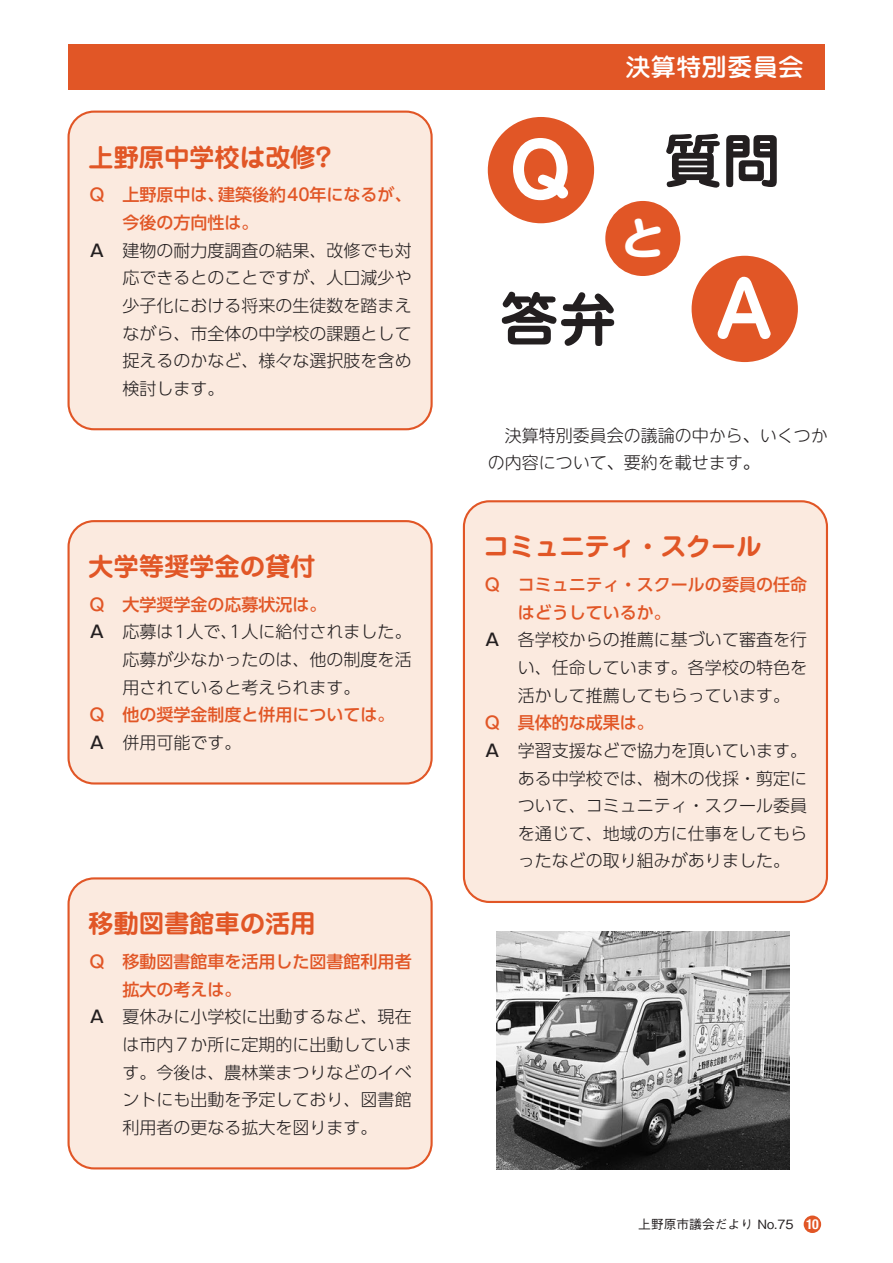
<style>
.page{position:relative;width:893px;height:1263px;background:#fff}
.page>*{position:absolute;margin:0;border:0;box-sizing:border-box;transform-origin:0 0}
.定例会本文{font:700 75.45px "Jun 501 Pro";color:#fff}
.定例会本文-2{font:700 58.5px "Jun 501 Pro";color:#231f20}
.t1{font:700 42.9px "Shin M Go Pro";color:#fff}
.定例会本文-3{font:700 25.5px "Jun 501 Pro";letter-spacing:-.01em;color:#e15626}
.一般質問-他に{font:500 24.3px "Jun 34 Pro";color:#fff;scale:1.05 1}
.A{font:300 16.95px/27.6px "UD Shin Go Pr 6 N";color:#231f20;text-align:justify}
.Q{font:500 16.95px "UD Shin Go Pr 6 N";color:#e15626}
.t2{font:300 16.95px/27.6px "UD Shin M Go Pr 6 N";color:#231f20}
.A-2{font:500 16.95px "Gothic MB101 Pro";color:#231f20}
.Q-2{font:500 16.95px "Gothic MB101 Pro";color:#e15626}
.t3{font:700 condensed 13.8px "Helvetica Neue";color:#fff}
.t4{font:500 12.75px "Gothic BBB Pro";color:#231f20}
.s1{font-family:"Gothic MB101 Pro"}
.s2{font-family:"Futo Go B101 Pro";font-weight:700}
</style>
<div class="page">
<div style="left:804px;top:1215px;width:17px;height:18px;background:#e15626;border-radius:50%"></div>
<div style="left:488px;top:117px;width:106px;height:106px;background:#e15626;border-radius:50%"></div>
<div style="left:692px;top:256px;width:106px;height:106px;background:#e15626;border-radius:50%"></div>
<div style="left:605px;top:201px;width:75px;height:75px;background:#e15626;border-radius:50%"></div>
<div style="left:69px;top:112px;width:363px;height:317px;background:#fbeadf;border-radius:26px"></div>
<div style="left:68px;top:111px;width:365px;height:319px;border:2px solid #e15626;border-radius:26px"></div>
<div style="left:69px;top:521px;width:363px;height:262px;background:#fbeadf;border-radius:26px"></div>
<div style="left:68px;top:520px;width:365px;height:264px;border:2px solid #e15626;border-radius:26px"></div>
<div style="left:464px;top:501px;width:363px;height:401px;background:#fbeadf;border-radius:26px"></div>
<div style="left:463px;top:500px;width:365px;height:403px;border:2px solid #e15626;border-radius:26px"></div>
<div style="left:69px;top:878px;width:363px;height:290px;background:#fbeadf;border-radius:26px"></div>
<div style="left:68px;top:877px;width:365px;height:292px;border:2px solid #e15626;border-radius:26px"></div>
<img style="left:496px;top:932px;width:293px;height:237px">
<div style="left:68px;top:44px;width:757px;height:45px;background:#e15626"></div>
<p class="定例会本文-3" style="left:88px;top:137px;width:245px">上野原中学校は改修?</p>
<p class="Q-2" style="left:88px;top:181px;width:19px">Ｑ</p>
<p class="A-2" style="left:88px;top:236px;width:19px">Ａ</p>
<p class="Q" style="left:218px;top:181px;width:195px">建築後約40年になるが、</p>
<p class="Q" style="left:123px;top:181px;width:104px">上野原中は、</p>
<p class="Q" style="left:123px;top:209px;width:138px">今後の方向性は。</p>
<p class="A" style="left:123px;top:236px;width:291px">建物の耐力度調査の結果、改修でも対</p>
<p class="A" style="left:123px;top:263px;width:291px">応できるとのことですが、人口減少や少子化における将来の生徒数を踏まえながら、市全体の中学校の課題として捉えるのかなど、様々な選択肢を含め検討します。</p>
<p class="定例会本文-3" style="left:88px;top:546px;width:229px">大学等奨学金の貸付</p>
<p class="Q-2" style="left:88px;top:590px;width:19px">Ｑ</p>
<p class="Q" style="left:123px;top:591px;width:206px">大学奨学金の応募状況は。</p>
<p class="A-2" style="left:88px;top:618px;width:19px">Ａ</p>
<p class="A" style="left:123px;top:618px;width:291px">応募は1人で 1、人に給付されました。</p>
<p class="Q-2" style="left:88px;top:701px;width:19px">Ｑ</p>
<p class="A" style="left:123px;top:645px;width:291px">応募が少なかったのは、他の制度を活用されていると考えられます。</p>
<p class="Q" style="left:123px;top:701px;width:274px">他の奨学金制度と併用については。</p>
<p class="A-2" style="left:88px;top:728px;width:19px">Ａ</p>
<p class="A" style="left:123px;top:728px;width:121px">併用可能です。</p>
<p class="定例会本文-3" style="left:88px;top:903px;width:229px">移動図書館車の活用</p>
<p class="Q-2" style="left:88px;top:947px;width:19px">Ｑ</p>
<p class="A-2" style="left:88px;top:1003px;width:19px">Ａ</p>
<p class="Q" style="left:123px;top:948px;width:291px">移動図書館車を活用した図書館利用者</p>
<p class="Q" style="left:123px;top:975px;width:121px">拡大の考えは。</p>
<p class="A" style="left:123px;top:1002px;width:291px">夏休みに小学校に出動するなど、現在</p>
<p class="A" style="left:123px;top:1030px;width:291px">は市内７か所に定期的に出動しています。今後は、農林業まつりなどのイベントにも出動を予定しており、図書館利用者の更なる拡大を図ります。</p>
<p class="一般質問-他に" style="left:625px;top:47px;width:172px">決算特別委員会</p>
<p class="定例会本文" style="left:509px;top:110px;width:63px">Q</p>
<p class="定例会本文-2" style="left:500px;top:272px;width:118px">答弁</p>
<p class="定例会本文-2" style="left:664px;top:114px;width:118px">質問</p>
<p class="t1" style="left:621px;top:203px;width:44px">と</p>
<p class="定例会本文" style="left:715px;top:249px;width:59px">A</p>
<p class="t2" style="left:488px;top:420px;width:342px">　決算特別委員会の議論の中から、いくつかの内容について、要約を載せます。</p>
<p class="定例会本文-3" style="left:484px;top:526px;width:280px">コミュニティ・スクール</p>
<p class="Q" style="left:484px;top:571px;width:325px"><span class="s1">Ｑ</span><span class="s2">　</span>コミュニティ・スクールの委員の任命</p>
<p class="A-2" style="left:484px;top:626px;width:19px">Ａ</p>
<p class="Q-2" style="left:484px;top:709px;width:19px">Ｑ</p>
<p class="A-2" style="left:484px;top:736px;width:19px">Ａ</p>
<p class="Q" style="left:518px;top:598px;width:155px">はどうしているか。</p>
<p class="A" style="left:518px;top:625px;width:291px">各学校からの推薦に基づいて審査を行</p>
<p class="A" style="left:518px;top:653px;width:291px">い、任命しています。各学校の特色を活かして推薦してもらっています。</p>
<p class="Q" style="left:518px;top:709px;width:138px">具体的な成果は。</p>
<p class="A" style="left:518px;top:736px;width:291px">学習支援などで協力を頂いています。</p>
<p class="A" style="left:518px;top:764px;width:291px">ある中学校では、樹木の伐採・剪定について、コミュニティ・スクール委員を通じて、地域の方に仕事をしてもらったなどの取り組みがありました。</p>
<p class="t4" style="left:638px;top:1214px;width:157px">上野原市議会だより No.75</p>
<p class="t3" style="left:806px;top:1213px;width:14px">10</p>
</div>
